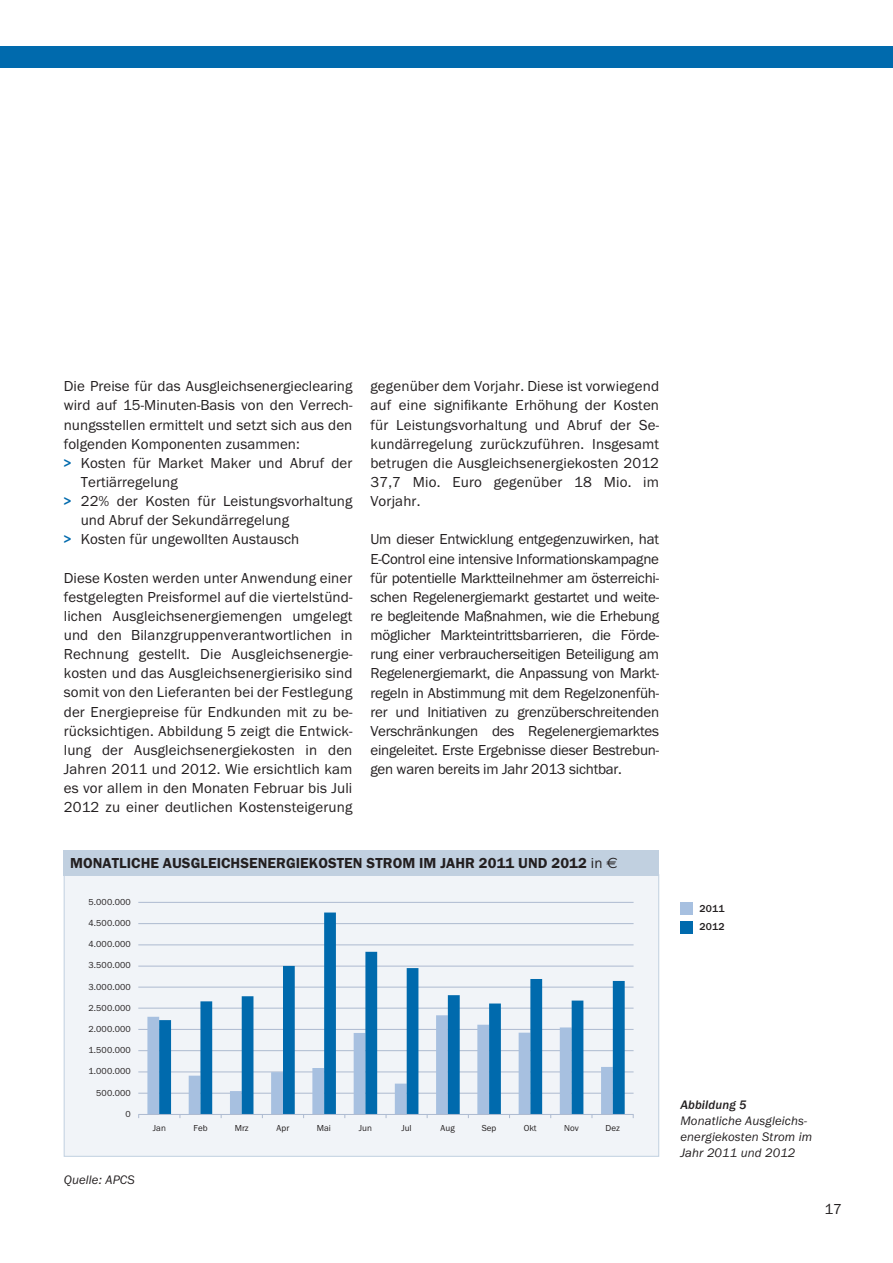
<style>
.page{position:relative;width:893px;height:1263px;background:#fff}
.page>*{position:absolute;margin:0;border:0;box-sizing:border-box;transform-origin:0 0}
.t1{font:15px/19.2px "Franklin Got Itc T";letter-spacing:.005em;color:#231f20;text-align:justify}
.t2{font:600 15px "Franklin Got Itc T";letter-spacing:.005em;color:#231f20}
.t3{font:italic 12.75px/15.8px "Franklin Got Itc T";letter-spacing:.01em;color:#231f20}
.t4{font:italic 500 12.75px "Franklin Got Itc T";letter-spacing:.01em;color:#231f20}
.t5{font:500 10.5px/18.8px "Franklin Got Itc T";letter-spacing:.015em;color:#231f20}
.t6{font:9px "Franklin Got Itc T";letter-spacing:.01em;color:#231f20}
.s1{font-weight:500;color:#006aad}
.s2{font-weight:400}
.s3{font-family:"Euro Sans";font-weight:400}
</style>
<div class="page">
<div style="left:0;top:47px;width:893px;height:21px;background:#006aad"></div>
<div style="left:64px;top:874px;width:595px;height:283px;background:#f1f4f8;border:1px solid #c1d0e0"></div>
<div style="left:64px;top:850px;width:595px;height:26px;background:#c1d0e0"></div>
<hr style="left:138px;top:1093px;width:496px;height:1px;background:#adbad0">
<hr style="left:138px;top:944px;width:496px;height:1px;background:#adbad0">
<hr style="left:138px;top:1050px;width:496px;height:1px;background:#adbad0">
<hr style="left:138px;top:902px;width:496px;height:1px;background:#adbad0">
<hr style="left:138px;top:1071px;width:496px;height:1px;background:#adbad0">
<hr style="left:138px;top:923px;width:496px;height:1px;background:#adbad0">
<hr style="left:138px;top:1029px;width:496px;height:1px;background:#adbad0">
<hr style="left:138px;top:1008px;width:496px;height:1px;background:#adbad0">
<hr style="left:138px;top:987px;width:496px;height:1px;background:#adbad0">
<hr style="left:138px;top:966px;width:496px;height:1px;background:#adbad0">
<div style="left:680px;top:902px;width:13px;height:13px;background:#a7c0e0"></div>
<div style="left:680px;top:921px;width:13px;height:12px;background:#006aad"></div>
<svg style="left:147px;top:1016px;width:12px;height:98px"></svg>
<svg style="left:159px;top:912px;width:466px;height:202px"></svg>
<hr style="left:138px;top:1114px;width:496px;height:1px;background:#adbad0">
<p class="t1" style="left:64px;top:376px;width:290px">Die Preise für das Ausgleichsenergieclearing</p>
<p class="t1" style="left:64px;top:396px;width:290px">wird auf 15-Minuten-Basis von den Verrech-</p>
<p class="t1" style="left:64px;top:415px;width:290px">nungsstellen ermittelt und setzt sich aus den</p>
<p class="t1" style="left:64px;top:434px;width:238px">folgenden Komponenten zusammen:</p>
<p class="t1" style="left:64px;top:453px;width:290px"><span class="s1">&gt;</span> Kosten für Market Maker und Abruf der</p>
<p class="t1" style="left:81px;top:472px;width:99px">Tertiärregelung</p>
<p class="t1" style="left:64px;top:491px;width:290px"><span class="s1">&gt;</span> 22% der Kosten für Leistungsvorhaltung</p>
<p class="t1" style="left:81px;top:510px;width:210px">und Abruf der Sekundärregelung</p>
<p class="t1" style="left:64px;top:530px;width:237px"><span class="s1">&gt;</span> Kosten für ungewollten Austausch</p>
<p class="t1" style="left:64px;top:568px;width:290px">Diese Kosten werden unter Anwendung einer festgelegten Preisformel auf die viertelstünd&shy;lichen Ausgleichsenergiemengen umgelegt und den Bilanzgruppenverantwortlichen in Rechnung gestellt. Die Ausgleichsenergie&shy;kosten und das Ausgleichsenergierisiko sind somit von den Lieferanten bei der Festlegung der Energiepreise für Endkunden mit zu be&shy;rücksichtigen. Abbildung 5 zeigt die Entwick&shy;lung der Ausgleichsenergiekosten in den Jahren 2011 und 2012. Wie ersichtlich kam es vor allem in den Monaten Februar bis Juli 2012 zu einer deutlichen Kostensteigerung</p>
<p class="t1" style="left:370px;top:377px;width:290px">gegenüber dem Vorjahr. Diese ist vorwiegend auf eine signifikante Erhöhung der Kosten für Leistungsvorhaltung und Abruf der Se&shy;kundärregelung zurückzuführen. Insgesamt betrugen die Ausgleichsenergiekosten 2012<br>37,7 Mio. Euro gegenüber 18 Mio. im Vorjahr.</p>
<p class="t1" style="left:370px;top:530px;width:290px">Um dieser Entwicklung entgegenzuwirken, hat E-Control eine intensive Informationskampagne für potentielle Marktteilnehmer am österreichi&shy;schen Regelenergiemarkt gestartet und weite&shy;re begleitende Maßnahmen, wie die Erhebung möglicher Markteintrittsbarrieren, die Förde&shy;rung einer verbraucherseitigen Beteiligung am Regelenergiemarkt, die Anpassung von Markt&shy;regeln in Abstimmung mit dem Regelzonenfüh&shy;rer und Initiativen zu grenzüberschreitenden Verschränkungen des Regelenergiemarktes eingeleitet. Erste Ergebnisse dieser Bestrebun&shy;gen waren bereits im Jahr 2013 sichtbar.</p>
<p class="t2" style="left:70px;top:855px;width:549px">MONATLICHE AUSG LEICHSENERGI EKOSTEN STROM IM JAHR 2011 UND 2012 <span class="s2">in</span> <span class="s3">€</span></p>
<p class="t6" style="left:89px;top:897px;width:44px">5.000.000</p>
<p class="t6" style="left:89px;top:918px;width:44px">4.500.000</p>
<p class="t6" style="left:89px;top:939px;width:44px">4.000.000</p>
<p class="t6" style="left:89px;top:960px;width:44px">3.500.000</p>
<p class="t6" style="left:89px;top:981px;width:44px">3.000.000</p>
<p class="t6" style="left:89px;top:1003px;width:44px">2.500.000</p>
<p class="t6" style="left:89px;top:1024px;width:44px">2.000.000</p>
<p class="t6" style="left:89px;top:1045px;width:44px">1.500.000</p>
<p class="t6" style="left:89px;top:1066px;width:44px">1.000.000</p>
<p class="t6" style="left:96px;top:1088px;width:36px">500.000</p>
<p class="t6" style="left:125px;top:1109px;width:7px">0</p>
<p class="t3" style="left:64px;top:1172px;width:72px">Quelle: APCS</p>
<p class="t6" style="left:153px;top:1123px;width:14px">Jan</p>
<p class="t6" style="left:193px;top:1123px;width:16px">Feb</p>
<p class="t6" style="left:235px;top:1123px;width:16px">Mrz</p>
<p class="t6" style="left:277px;top:1123px;width:14px">Apr</p>
<p class="t6" style="left:317px;top:1123px;width:16px">Mai</p>
<p class="t6" style="left:359px;top:1123px;width:15px">Jun</p>
<p class="t6" style="left:401px;top:1123px;width:12px">Jul</p>
<p class="t6" style="left:441px;top:1123px;width:16px">Aug</p>
<p class="t6" style="left:482px;top:1123px;width:16px">Sep</p>
<p class="t6" style="left:524px;top:1123px;width:14px">Okt</p>
<p class="t6" style="left:564px;top:1123px;width:16px">Nov</p>
<p class="t6" style="left:606px;top:1123px;width:16px">Dez</p>
<p class="t5" style="left:699px;top:899px;width:27px">2011<br>2012</p>
<p class="t4" style="left:680px;top:1098px;width:68px">Abbildung 5</p>
<p class="t3" style="left:680px;top:1113px;width:133px">Monatliche Ausgleichs&shy;energiekosten Strom im<br>Jahr 2011 und 2012</p>
<p class="t1" style="left:824px;top:1199px;width:19px">17</p>
</div>
